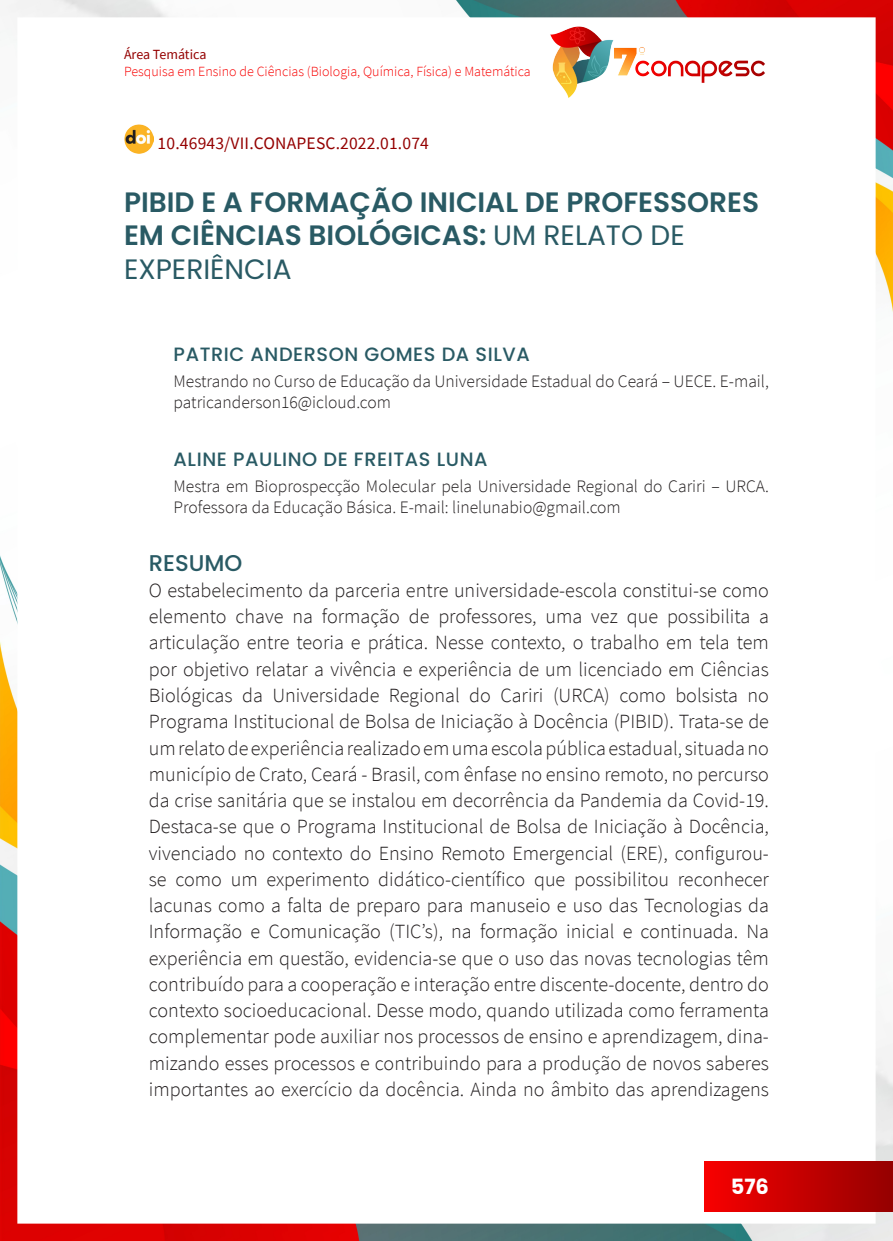
<style>
.page{position:relative;width:893px;height:1241px;background:#fff}
.page>*{position:absolute;margin:0;border:0;box-sizing:border-box;transform-origin:0 0}
._0_TÍTULO{font:600 28px/33.2px "Poppins";color:#295a64}
._3_TÍTULO_RESUMO{font:500 22.75px "Poppins";color:#295a64}
.t1{font:700 21px "Poppins";color:#fff}
._4_RESUMO{font:300 20.12px/26.2px "Source Sans Pro";color:#231f20;text-align:justify}
._1_AUTOR{font:500 19.25px "Poppins";letter-spacing:.03em;color:#295a64}
._2_FORMACAO{font:300 17.5px/21px "Source Sans Pro";color:#231f20}
._16_DOI{font:17.5px "Source Sans Pro";letter-spacing:.01em;color:#940000}
.t2{font:300 14px "Source Sans Pro";color:#f80000}
.t3{font:14px "Source Sans Pro";letter-spacing:-.005em;color:#940000}
.s1{font-weight:400}
</style>
<div class="page">
<img style="left:0;top:0;width:893px;height:1240px">
<div style="left:17px;top:17px;width:859px;height:1206px;background:#fff"></div>
<div style="left:704px;top:1161px;width:189px;height:49px;background:linear-gradient(to right,#f80000,#950000)"></div>
<img style="left:550px;top:26px;width:215px;height:72px">
<img style="left:124px;top:124px;width:30px;height:30px">
<p class="t3" style="left:124px;top:45px;width:84px">Área Temática</p>
<p class="t2" style="left:124px;top:62px;width:408px">Pesquisa em Ensino de Ciências (Biologia, Química, Física) e Matemática</p>
<p class="_16_DOI" style="left:158px;top:132px;width:273px">10.46943/VII.CONAPESC.2022.01.074</p>
<p class="_0_TÍTULO" style="left:124px;top:186px;width:637px">PIBID E A FORMAÇÃO INICIAL DE PROFESSORES<br>EM CIÊNCIAS BIOLÓGICAS: <span class="s1">UM RELATO DE<br>EXPERIÊNCIA</span></p>
<p class="_1_AUTOR" style="left:174px;top:342px;width:358px">PATRIC ANDERSON GOMES DA SILVA</p>
<p class="_2_FORMACAO" style="left:174px;top:370px;width:597px">Mestrando no Curso de Educação da Universidade Estadual do Ceará – UECE. E-mail, patricanderson16@icloud.com</p>
<p class="_1_AUTOR" style="left:174px;top:447px;width:315px">ALINE PAULINO DE FREITAS LUNA</p>
<p class="_2_FORMACAO" style="left:174px;top:475px;width:597px">Mestra em Bioprospecção Molecular pela Universidade Regional do Cariri – URCA.<br>Professora da Educação Básica. E-mail: linelunabio@gmail.com</p>
<p class="_3_TÍTULO_RESUMO" style="left:149px;top:549px;width:95px">RESUMO</p>
<p class="_4_RESUMO" style="left:149px;top:577px;width:622px">O estabelecimento da parceria entre universidade-escola constitui-se como elemento chave na formação de professores, uma vez que possibilita a articulação entre teoria e prática. Nesse contexto, o trabalho em tela tem por objetivo relatar a vivência e experiência de um licenciado em Ciências Biológicas da Universidade Regional do Cariri (URCA) como bolsista no Programa Institucional de Bolsa de Iniciação à Docência (PIBID). Trata-se de um relato de experiência realizado em uma escola pública estadual, situada no município de Crato, Ceará - Brasil, com ênfase no ensino remoto, no percurso da crise sanitária que se instalou em decorrência da Pandemia da Covid-19.<br>Destaca-se que o Programa Institucional de Bolsa de Iniciação à Docência, vivenciado no contexto do Ensino Remoto Emergencial (ERE), configurou&shy;se como um experimento didático-científico que possibilitou reconhecer lacunas como a falta de preparo para manuseio e uso das Tecnologias da Informação e Comunicação (TIC’s), na formação inicial e continuada. Na experiência em questão, evidencia-se que o uso das novas tecnologias têm contribuído para a cooperação e interação entre discente-docente, dentro do contexto socioeducacional. Desse modo, quando utilizada como ferramenta complementar pode auxiliar nos processos de ensino e aprendizagem, dina&shy;mizando esses processos e contribuindo para a produção de novos saberes importantes ao exercício da docência. Ainda no âmbito das aprendizagens</p>
<p class="t1" style="left:731px;top:1173px;width:40px">576</p>
</div>
